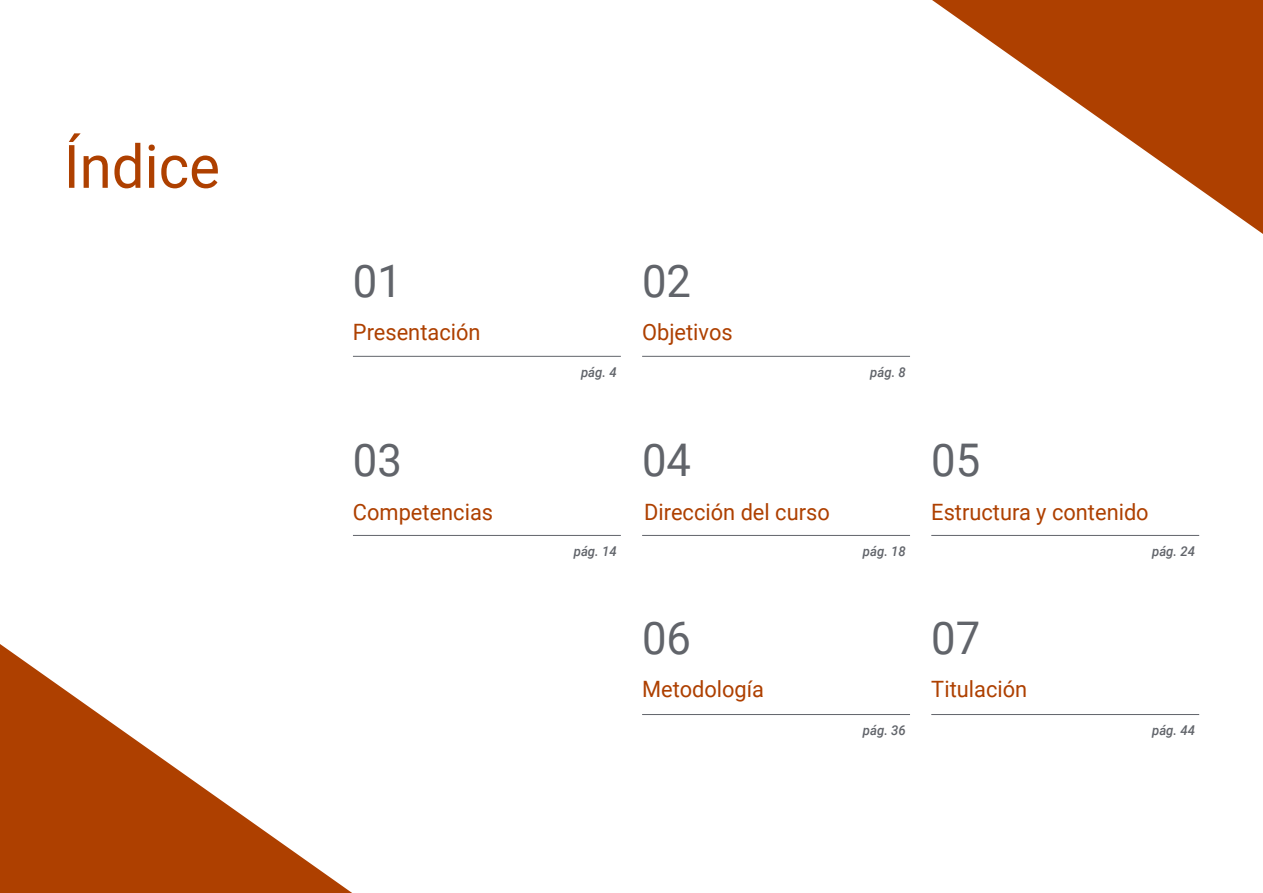
<style>
.page{position:relative;width:1263px;height:893px;background:#fff}
.page>*{position:absolute;margin:0;border:0;box-sizing:border-box;transform-origin:0 0}
.t1{font:60px "Roboto";color:#ae4000}
.t2{font:45px "Roboto";color:#61646a}
.t3{font:22.5px "Roboto";color:#ae4000}
.t4{font:italic 500 13.5px "Roboto";color:#61646a}
</style>
<div class="page">
<svg style="left:0;top:644px;width:352px;height:249px"></svg>
<svg style="left:932px;top:0;width:331px;height:234px"></svg>
<hr style="left:353px;top:356px;width:268px;height:1px;background:#61646a">
<hr style="left:642px;top:535px;width:268px;height:1px;background:#61646a">
<hr style="left:642px;top:356px;width:268px;height:1px;background:#61646a">
<hr style="left:931px;top:535px;width:268px;height:1px;background:#61646a">
<hr style="left:353px;top:535px;width:268px;height:1px;background:#61646a">
<hr style="left:642px;top:714px;width:268px;height:1px;background:#61646a">
<hr style="left:931px;top:714px;width:268px;height:1px;background:#61646a">
<h1 class="t1" style="left:64px;top:124px;width:158px">Índice</h1>
<h2 class="t2" style="left:353px;top:250px;width:51px">01</h2>
<h2 class="t2" style="left:642px;top:250px;width:51px">02</h2>
<p class="t3" style="left:353px;top:316px;width:129px">Presentación</p>
<p class="t4" style="left:581px;top:363px;width:37px">pág. 4</p>
<p class="t3" style="left:642px;top:316px;width:92px">Objetivos</p>
<p class="t4" style="left:870px;top:363px;width:37px">pág. 8</p>
<h2 class="t2" style="left:353px;top:428px;width:51px">03</h2>
<h2 class="t2" style="left:931px;top:428px;width:51px">05</h2>
<h2 class="t2" style="left:642px;top:428px;width:51px">04</h2>
<p class="t3" style="left:353px;top:496px;width:142px">Competencias</p>
<p class="t3" style="left:644px;top:496px;width:187px">Dirección del curso</p>
<p class="t3" style="left:931px;top:496px;width:219px">Estructura y contenido</p>
<p class="t4" style="left:574px;top:542px;width:44px">pág. 14</p>
<p class="t4" style="left:1152px;top:542px;width:44px">pág. 24</p>
<p class="t4" style="left:863px;top:542px;width:44px">pág. 18</p>
<h2 class="t2" style="left:642px;top:607px;width:51px">06</h2>
<h2 class="t2" style="left:931px;top:607px;width:51px">07</h2>
<p class="t3" style="left:642px;top:673px;width:123px">Metodología</p>
<p class="t3" style="left:931px;top:673px;width:97px">Titulación</p>
<p class="t4" style="left:863px;top:721px;width:44px">pág. 36</p>
<p class="t4" style="left:1152px;top:721px;width:44px">pág. 44</p>
</div>
